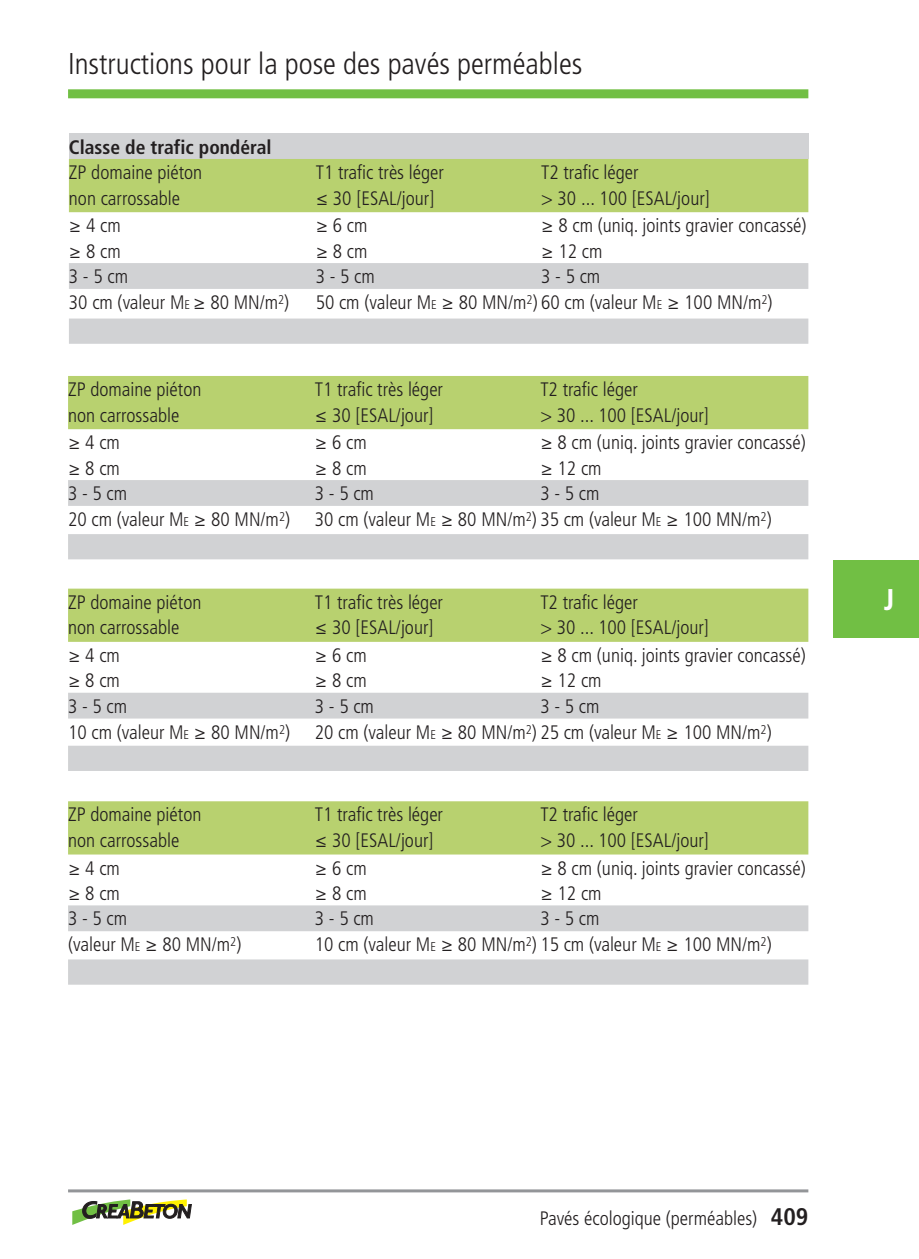
<style>
.page{position:relative;width:919px;height:1259px;background:#fff}
.page>*{position:absolute;margin:0;border:0;box-sizing:border-box;transform-origin:0 0}
.t1{font:300 condensed 30px "Frutiger";color:#231f20}
.t2{font:700 condensed 30px "Frutiger";color:#fff}
.t3{font:700 condensed 24px "Frutiger";color:#231f20}
.t4{font:300 condensed 19.5px/25.5px "Frutiger";color:#231f20}
.t5{font:700 condensed 19.5px "Frutiger";color:#231f20}
.s1{font-family:"Georgia";font-weight:400;font-stretch:normal}
.s2{font-size:12.6px}
</style>
<div class="page">
<svg style="left:72px;top:1199px;width:119px;height:26px"></svg>
<div style="left:68px;top:89px;width:740px;height:9px;background:#71bf44"></div>
<div style="left:833px;top:560px;width:85px;height:77px;background:#71bf44"></div>
<hr style="left:68px;top:1189px;width:740px;height:3px;background:#939598">
<div style="left:69px;top:134px;width:739px;height:25px;background:#d1d2d4"></div>
<div style="left:69px;top:159px;width:739px;height:53px;background:#b8d16f"></div>
<svg style="left:69px;top:263px;width:739px;height:81px;fill:#d1d2d4"></svg>
<div style="left:68px;top:376px;width:740px;height:53px;background:#b8d16f"></div>
<svg style="left:68px;top:480px;width:740px;height:79px;fill:#d1d2d4"></svg>
<div style="left:68px;top:588px;width:740px;height:54px;background:#b8d16f"></div>
<svg style="left:68px;top:693px;width:740px;height:78px;fill:#d1d2d4"></svg>
<div style="left:68px;top:801px;width:740px;height:53px;background:#b8d16f"></div>
<svg style="left:68px;top:905px;width:740px;height:79px;fill:#d1d2d4"></svg>
<h1 class="t1" style="left:68px;top:47px;width:515px">Instructions pour la pose des pavés perméables</h1>
<p class="t5" style="left:69px;top:135px;width:204px">Classe de trafic pondéral</p>
<p class="t4" style="left:69px;top:160px;width:135px">ZP domaine piéton non carrossable</p>
<p class="t4" style="left:315px;top:160px;width:130px">T1 trafic très léger <span class="s1">≤</span> 30 [ESAL/jour]</p>
<p class="t4" style="left:541px;top:160px;width:170px">T2 trafic léger<br>&gt; 30 ... 100 [ESAL/jour]</p>
<p class="t4" style="left:69px;top:213px;width:53px"><span class="s1">≥</span> 4 cm <span class="s1">≥</span> 8 cm</p>
<p class="t4" style="left:316px;top:213px;width:53px"><span class="s1">≥</span> 6 cm <span class="s1">≥</span> 8 cm</p>
<p class="t4" style="left:541px;top:213px;width:267px"><span class="s1">≥</span> 8 cm (uniq. joints gravier concassé) <span class="s1">≥</span> 12 cm</p>
<p class="t4" style="left:69px;top:264px;width:61px">3 - 5 cm</p>
<p class="t4" style="left:315px;top:264px;width:61px">3 - 5 cm</p>
<p class="t4" style="left:541px;top:264px;width:61px">3 - 5 cm</p>
<p class="t4" style="left:69px;top:290px;width:222px">30 cm (valeur M<span class="s2">E</span> <span class="s1">≥</span> 80 MN/m<sup>2</sup>)</p>
<p class="t4" style="left:315px;top:290px;width:458px">50 cm (valeur M<span class="s2">E</span> <span class="s1">≥</span> 80 MN/m<sup>2</sup>) 60 cm (valeur M<span class="s2">E</span> <span class="s1">≥</span> 100 MN/m<sup>2</sup>)</p>
<p class="t4" style="left:68px;top:377px;width:135px">ZP domaine piéton non carrossable</p>
<p class="t4" style="left:315px;top:377px;width:130px">T1 trafic très léger <span class="s1">≤</span> 30 [ESAL/jour]</p>
<p class="t4" style="left:540px;top:377px;width:170px">T2 trafic léger<br>&gt; 30 ... 100 [ESAL/jour]</p>
<p class="t4" style="left:68px;top:430px;width:53px"><span class="s1">≥</span> 4 cm <span class="s1">≥</span> 8 cm</p>
<p class="t4" style="left:315px;top:430px;width:53px"><span class="s1">≥</span> 6 cm <span class="s1">≥</span> 8 cm</p>
<p class="t4" style="left:540px;top:430px;width:267px"><span class="s1">≥</span> 8 cm (uniq. joints gravier concassé) <span class="s1">≥</span> 12 cm</p>
<p class="t4" style="left:68px;top:481px;width:61px">3 - 5 cm</p>
<p class="t4" style="left:315px;top:481px;width:61px">3 - 5 cm</p>
<p class="t4" style="left:540px;top:481px;width:61px">3 - 5 cm</p>
<p class="t4" style="left:68px;top:507px;width:223px">20 cm (valeur M<span class="s2">E</span> <span class="s1">≥</span> 80 MN/m<sup>2</sup>)</p>
<p class="t4" style="left:315px;top:507px;width:458px">30 cm (valeur M<span class="s2">E</span> <span class="s1">≥</span> 80 MN/m<sup>2</sup>) 35 cm (valeur M<span class="s2">E</span> <span class="s1">≥</span> 100 MN/m<sup>2</sup>)</p>
<p class="t4" style="left:68px;top:589px;width:135px">ZP domaine piéton non carrossable</p>
<p class="t4" style="left:315px;top:589px;width:130px">T1 trafic très léger <span class="s1">≤</span> 30 [ESAL/jour]</p>
<p class="t4" style="left:540px;top:589px;width:170px">T2 trafic léger<br>&gt; 30 ... 100 [ESAL/jour]</p>
<p class="t4" style="left:68px;top:642px;width:53px"><span class="s1">≥</span> 4 cm <span class="s1">≥</span> 8 cm</p>
<p class="t4" style="left:315px;top:642px;width:53px"><span class="s1">≥</span> 6 cm <span class="s1">≥</span> 8 cm</p>
<p class="t4" style="left:540px;top:642px;width:267px"><span class="s1">≥</span> 8 cm (uniq. joints gravier concassé) <span class="s1">≥</span> 12 cm</p>
<p class="t4" style="left:68px;top:693px;width:61px">3 - 5 cm</p>
<p class="t4" style="left:315px;top:693px;width:61px">3 - 5 cm</p>
<p class="t4" style="left:540px;top:693px;width:61px">3 - 5 cm</p>
<p class="t4" style="left:68px;top:719px;width:223px">10 cm (valeur M<span class="s2">E</span> <span class="s1">≥</span> 80 MN/m<sup>2</sup>)</p>
<p class="t4" style="left:315px;top:719px;width:458px">20 cm (valeur M<span class="s2">E</span> <span class="s1">≥</span> 80 MN/m<sup>2</sup>) 25 cm (valeur M<span class="s2">E</span> <span class="s1">≥</span> 100 MN/m<sup>2</sup>)</p>
<p class="t4" style="left:68px;top:802px;width:135px">ZP domaine piéton non carrossable</p>
<p class="t4" style="left:315px;top:802px;width:130px">T1 trafic très léger <span class="s1">≤</span> 30 [ESAL/jour]</p>
<p class="t4" style="left:540px;top:802px;width:170px">T2 trafic léger<br>&gt; 30 ... 100 [ESAL/jour]</p>
<p class="t4" style="left:68px;top:855px;width:53px"><span class="s1">≥</span> 4 cm <span class="s1">≥</span> 8 cm</p>
<p class="t4" style="left:315px;top:855px;width:53px"><span class="s1">≥</span> 6 cm <span class="s1">≥</span> 8 cm</p>
<p class="t4" style="left:540px;top:855px;width:267px"><span class="s1">≥</span> 8 cm (uniq. joints gravier concassé) <span class="s1">≥</span> 12 cm</p>
<p class="t4" style="left:68px;top:906px;width:61px">3 - 5 cm</p>
<p class="t4" style="left:315px;top:906px;width:61px">3 - 5 cm</p>
<p class="t4" style="left:540px;top:906px;width:61px">3 - 5 cm</p>
<p class="t4" style="left:68px;top:932px;width:175px">(valeur M<span class="s2">E</span> <span class="s1">≥</span> 80 MN/m<sup>2</sup>)</p>
<p class="t4" style="left:315px;top:932px;width:458px">10 cm (valeur M<span class="s2">E</span> <span class="s1">≥</span> 80 MN/m<sup>2</sup>) 15 cm (valeur M<span class="s2">E</span> <span class="s1">≥</span> 100 MN/m<sup>2</sup>)</p>
<h1 class="t2" style="left:883px;top:582px;width:12px">J</h1>
<p class="t4" style="left:539px;top:1205px;width:219px">Pavés écologique (perméables)</p>
<p class="t3" style="left:770px;top:1202px;width:39px">409</p>
</div>
